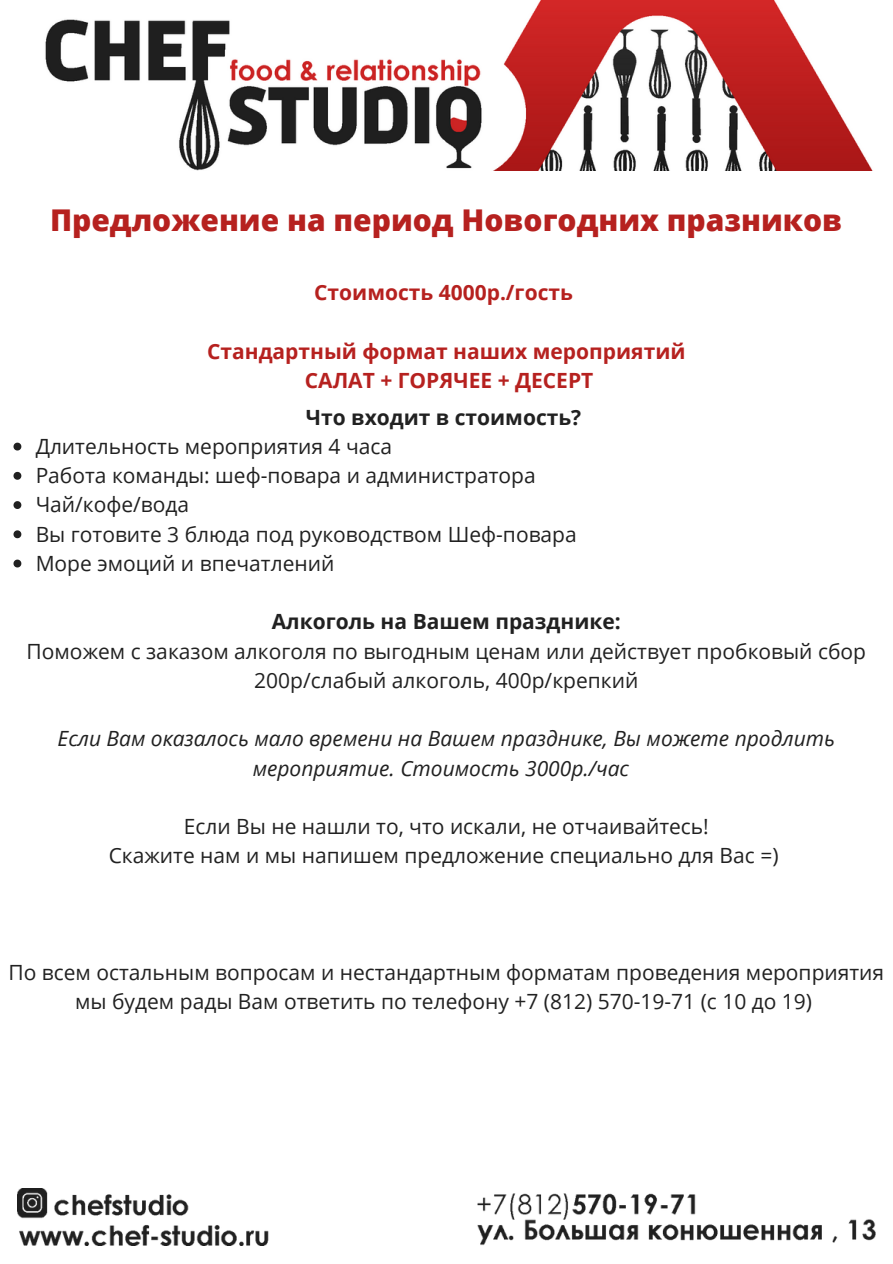
<style>
.page{position:relative;width:893px;height:1264px;background:#fff}
.page>*{position:absolute;margin:0;border:0;box-sizing:border-box;transform-origin:0 0}
.t1{font:800 30px "Open Sans";color:#b6211f}
.t2{font:21px/29.2px "Open Sans";color:#212121;text-align:center}
.t3{font:italic 21px/29.2px "Open Sans";color:#212121;text-align:center}
.t4{font:700 21px/29.2px "Open Sans";color:#b6211f;text-align:center}
.t5{font:700 21px "Open Sans";color:#212121}
</style>
<div class="page">
<img style="left:45px;top:0;width:827px;height:170px">
<img style="left:17px;top:1188px;width:858px;height:57px">
<svg style="left:13px;top:442px;width:8px;height:8px"></svg>
<svg style="left:13px;top:472px;width:8px;height:8px"></svg>
<svg style="left:13px;top:501px;width:8px;height:8px"></svg>
<svg style="left:13px;top:530px;width:8px;height:8px"></svg>
<svg style="left:13px;top:559px;width:8px;height:8px"></svg>
<h1 class="t1" style="left:50px;top:199px;width:793px">Предложение на период Новогодних празников</h1>
<p class="t4" style="left:314px;top:278px;width:260px">Стоимость 4000р./гость</p>
<p class="t4" style="left:207px;top:336px;width:480px">Стандартный формат наших мероприятий<br>САЛАТ + ГОРЯЧЕЕ + ДЕСЕРТ</p>
<p class="t5" style="left:306px;top:402px;width:277px">Что входит в стоимость?</p>
<p class="t2" style="left:36px;top:431px;width:542px;text-align:left">Длительность мероприятия 4 часа<br>Работа команды: шеф-повара и администратора Чай/кофе/вода<br>Вы готовите 3 блюда под руководством Шеф-повара Море эмоций и впечатлений</p>
<p class="t5" style="left:272px;top:607px;width:350px">Алкоголь на Вашем празднике:</p>
<p class="t2" style="left:27px;top:635px;width:840px">Поможем с заказом алкоголя по выгодным ценам или действует пробковый сбор<br>200р/слабый алкоголь, 400р/крепкий</p>
<p class="t3" style="left:58px;top:723px;width:779px">Если Вам оказалось мало времени на Вашем празднике, Вы можете продлить мероприятие. Стоимость 3000р./час</p>
<p class="t2" style="left:109px;top:811px;width:671px">Если Вы не нашли то, что искали, не отчаивайтесь!<br>Скажите нам и мы напишем предложение специально для Вас =)</p>
<p class="t2" style="left:8px;top:957px;width:877px">По всем остальным вопросам и нестандартным форматам проведения мероприятия мы будем рады Вам ответить по телефону +7 (812) 570-19-71 (с 10 до 19)</p>
</div>
